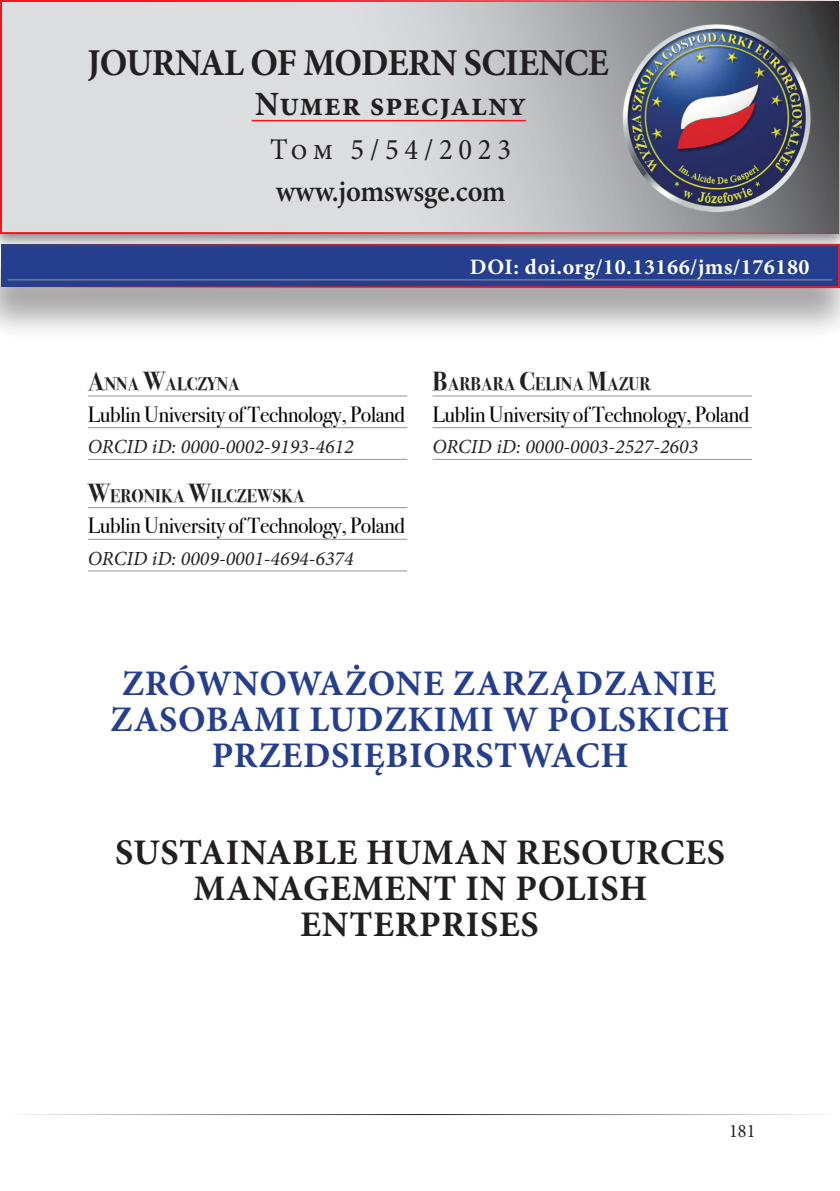
<style>
.page{position:relative;width:840px;height:1191px;background:#fff}
.page>*{position:absolute;margin:0;border:0;box-sizing:border-box;transform-origin:0 0}
.JoMS_-_Baner{font:700 38px "Minion Pro";letter-spacing:-.02em;color:#231f20;scale:.95 1}
.Tytuł_-ARTICLE_-_PIERWSZY{font:700 36px/36px "Minion Pro";letter-spacing:.02em;color:#253f8e;text-align:center}
.Tytuł_-ARTICLE_-_DRUGI{font:700 36px/36px "Minion Pro";letter-spacing:.02em;color:#231f20;text-align:center}
.JoMS_-_Baner-2{font:700 34px "Minion Pro";letter-spacing:.03em;color:#231f20;scale:.95 1}
.JoMS_-_Baner-3{font:600 30px "Minion Pro";letter-spacing:-.01em;color:#231f20;scale:.95 1}
.JoMS_-_Baner-4{font:30px "Minion Pro";letter-spacing:.2em;color:#231f20;scale:.95 1}
.Ramka_autorska_-_afiliacja{font:22px "Bodoni Svty Two ITCTT";letter-spacing:-.02em;color:#000}
.Ramka_autorska_-_afiliacja-2{font:700 22px "Minion Pro";letter-spacing:.025em;color:#fff}
.Ramka_autorska_-_ORCID{font:italic 20px "Minion Pro";color:#231f20}
.t1{font:19px "Minion Pro";color:#231f20;scale:.95 1}
.Ramka_autorska_-_autor{font:700 18.2px "Bodoni Svty Two ITCTT";color:#231f20;scale:.95 1}
.s1{font-size:26px}
</style>
<div class="page">
<hr style="left:0;top:1114px;width:839px;height:1px;background:#231f20">
<div style="left:0;top:247px;width:839px;height:94px;background:#231f20;opacity:.39"></div>
<div style="left:1px;top:245px;width:837px;height:42px;background:#253f8e"></div>
<hr style="left:8px;top:279px;width:823px;height:1px;background:#939598">
<div style="left:0;top:244px;width:839px;height:44px;border:2px solid #ee1821"></div>
<div style="left:0;top:0;width:839px;height:252px;background:#636366;opacity:.75"></div>
<svg style="left:3px;top:3px;width:833px;height:228px;background:#cacbcd"></svg>
<hr style="left:251px;top:120px;width:274px;height:1px;background:#ee1821">
<div style="left:0;top:0;width:839px;height:234px;border:2px solid #ee1821"></div>
<img style="left:620px;top:22px;width:193px;height:192px">
<hr style="left:88px;top:396px;width:319px;height:1px;background:#939598">
<hr style="left:88px;top:427px;width:319px;height:1px;background:#939598">
<hr style="left:88px;top:459px;width:319px;height:1px;background:#939598">
<hr style="left:88px;top:507px;width:319px;height:1px;background:#939598">
<hr style="left:88px;top:539px;width:319px;height:1px;background:#939598">
<hr style="left:88px;top:570px;width:319px;height:1px;background:#939598">
<hr style="left:432px;top:396px;width:319px;height:1px;background:#939598">
<hr style="left:432px;top:427px;width:319px;height:1px;background:#939598">
<hr style="left:432px;top:459px;width:319px;height:1px;background:#939598">
<p class="JoMS_-_Baner" style="left:88px;top:36px;width:549px">JOURNAL OF MODERN SCIENCE</p>
<p class="JoMS_-_Baner-2" style="left:255px;top:80px;width:286px">Numer specjalny</p>
<p class="JoMS_-_Baner-4" style="left:270px;top:129px;width:255px">Tom 5/54/2023</p>
<p class="JoMS_-_Baner-3" style="left:275px;top:171px;width:243px">www.jomswsge.com</p>
<p class="Ramka_autorska_-_afiliacja-2" style="left:469px;top:251px;width:341px">DOI: doi.org/10.13166/jms/176180</p>
<p class="Ramka_autorska_-_autor" style="left:88px;top:369px;width:161px"><span class="s1">A</span>NNA <span class="s1">W</span>ALCZYNA</p>
<p class="Ramka_autorska_-_afiliacja" style="left:88px;top:396px;width:318px">Lublin University of Technology, Poland</p>
<p class="Ramka_autorska_-_ORCID" style="left:88px;top:433px;width:267px">ORCID iD: 0000-0002-9193-4612</p>
<p class="Ramka_autorska_-_autor" style="left:88px;top:480px;width:230px"><span class="s1">W</span>ERONIKA <span class="s1">W</span>ILCZEWSKA</p>
<p class="Ramka_autorska_-_afiliacja" style="left:88px;top:508px;width:318px">Lublin University of Technology, Poland</p>
<p class="Ramka_autorska_-_ORCID" style="left:88px;top:545px;width:267px">ORCID iD: 0009-0001-4694-6374</p>
<p class="Ramka_autorska_-_autor" style="left:432px;top:369px;width:231px"><span class="s1">B</span>ARBARA <span class="s1">C</span>ELINA <span class="s1">M</span>AZUR</p>
<p class="Ramka_autorska_-_afiliacja" style="left:432px;top:396px;width:318px">Lublin University of Technology, Poland</p>
<p class="Ramka_autorska_-_ORCID" style="left:432px;top:433px;width:267px">ORCID iD: 0000-0003-2527-2603</p>
<p class="Tytuł_-ARTICLE_-_PIERWSZY" style="left:110px;top:665px;width:620px">ZRÓWNOWAŻONE ZARZĄDZANIE<br>ZASOBAMI LUDZKIMI W POLSKICH<br>PRZEDSIĘBIORSTWACH</p>
<p class="Tytuł_-ARTICLE_-_DRUGI" style="left:115px;top:834px;width:611px">SUSTAINABLE HUMAN RESOURCES<br>MANAGEMENT IN POLISH<br>ENTERPRISES</p>
<p class="t1" style="left:729px;top:1118px;width:29px">181</p>
</div>
